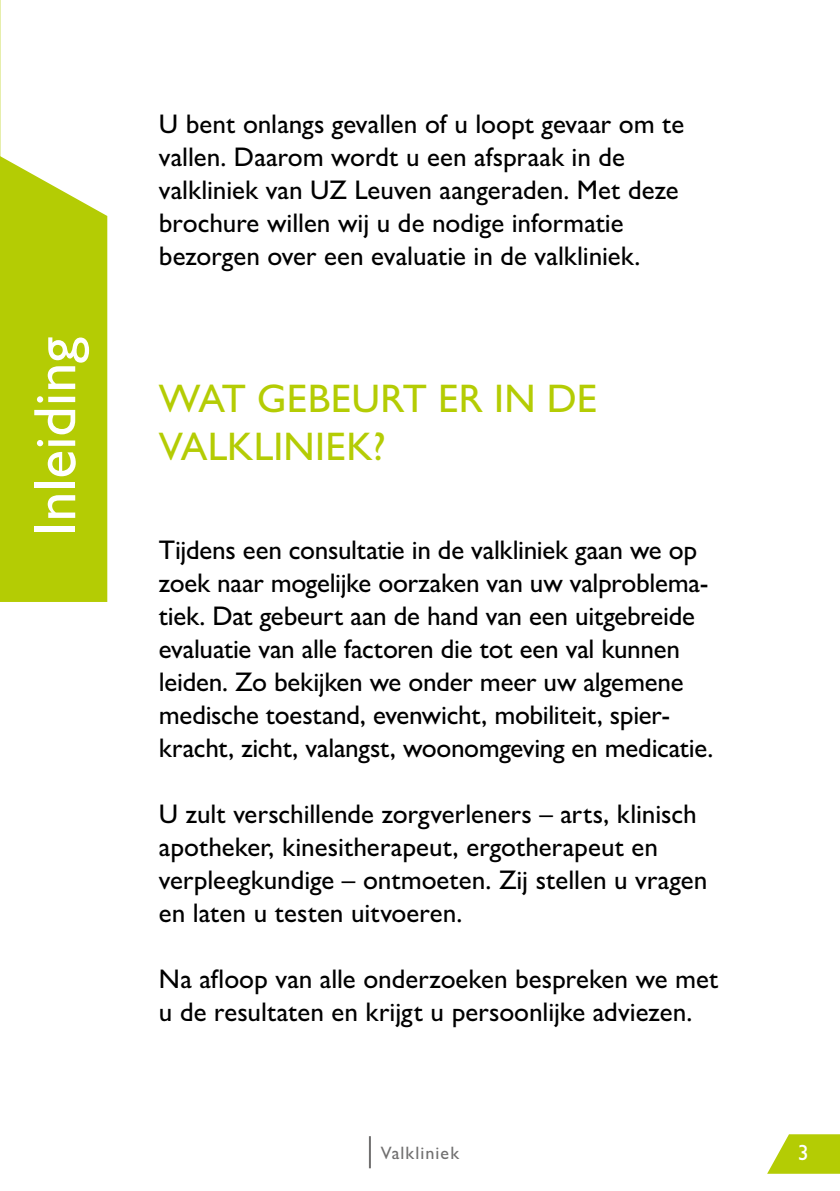
<style>
.page{position:relative;width:840px;height:1191px;background:#fff}
.page>*{position:absolute;margin:0;border:0;box-sizing:border-box;transform-origin:0 0}
.t1{font:500 60px "Gill Sans Nova";color:#fff}
.t2{font:500 40px/48px "Gill Sans Nova";color:#b4cc04}
.t3{font:500 27px/33px "Gill Sans Nova";letter-spacing:-.005em;color:#000}
.t4{font:500 22px "Gill Sans Nova";color:#fff}
.t5{font:500 18px "Gill Sans Nova";letter-spacing:.06em;color:#706f6f}
</style>
<div class="page">
<svg style="left:767px;top:1134px;width:72px;height:39px"></svg>
<hr style="left:369px;top:1136px;width:2px;height:32px;background:#706f6f">
<svg style="left:0;top:0;width:1px;height:156px"></svg>
<div style="left:0;top:156px;width:107px;height:446px;background:#b4cc04"></div>
<h1 class="t1" style="left:18px;top:536px;width:201px;rotate:-90deg">Inleiding</h1>
<p class="t3" style="left:159px;top:107px;width:527px">U bent onlangs gevallen of u loopt gevaar om te vallen. Daarom wordt u een afspraak in de valkliniek van UZ Leuven aangeraden. Met deze brochure willen wij u de nodige informatie bezorgen over een evaluatie in de valkliniek.</p>
<h2 class="t2" style="left:159px;top:374px;width:440px">WAT GEBEURT ER IN DE<br>VALKLINIEK?</h2>
<p class="t3" style="left:159px;top:533px;width:555px">Tijdens een consultatie in de valkliniek gaan we op zoek naar mogelijke oorzaken van uw valproblema&shy;tiek. Dat gebeurt aan de hand van een uitgebreide evaluatie van alle factoren die tot een val kunnen leiden. Zo bekijken we onder meer uw algemene medische toestand, evenwicht, mobiliteit, spier&shy;kracht, zicht, valangst, woonomgeving en medicatie.</p>
<p class="t3" style="left:159px;top:797px;width:549px">U zult verschillende zorgverleners – arts, klinisch apotheker, kinesitherapeut, ergotherapeut en verpleegkundige – ontmoeten. Zij stellen u vragen en laten u testen uitvoeren.</p>
<p class="t3" style="left:159px;top:962px;width:561px">Na afloop van alle onderzoeken bespreken we met u de resultaten en krijgt u persoonlijke adviezen.</p>
<p class="t5" style="left:381px;top:1141px;width:79px">Valkliniek</p>
<p class="t4" style="left:797px;top:1138px;width:12px">3</p>
</div>
